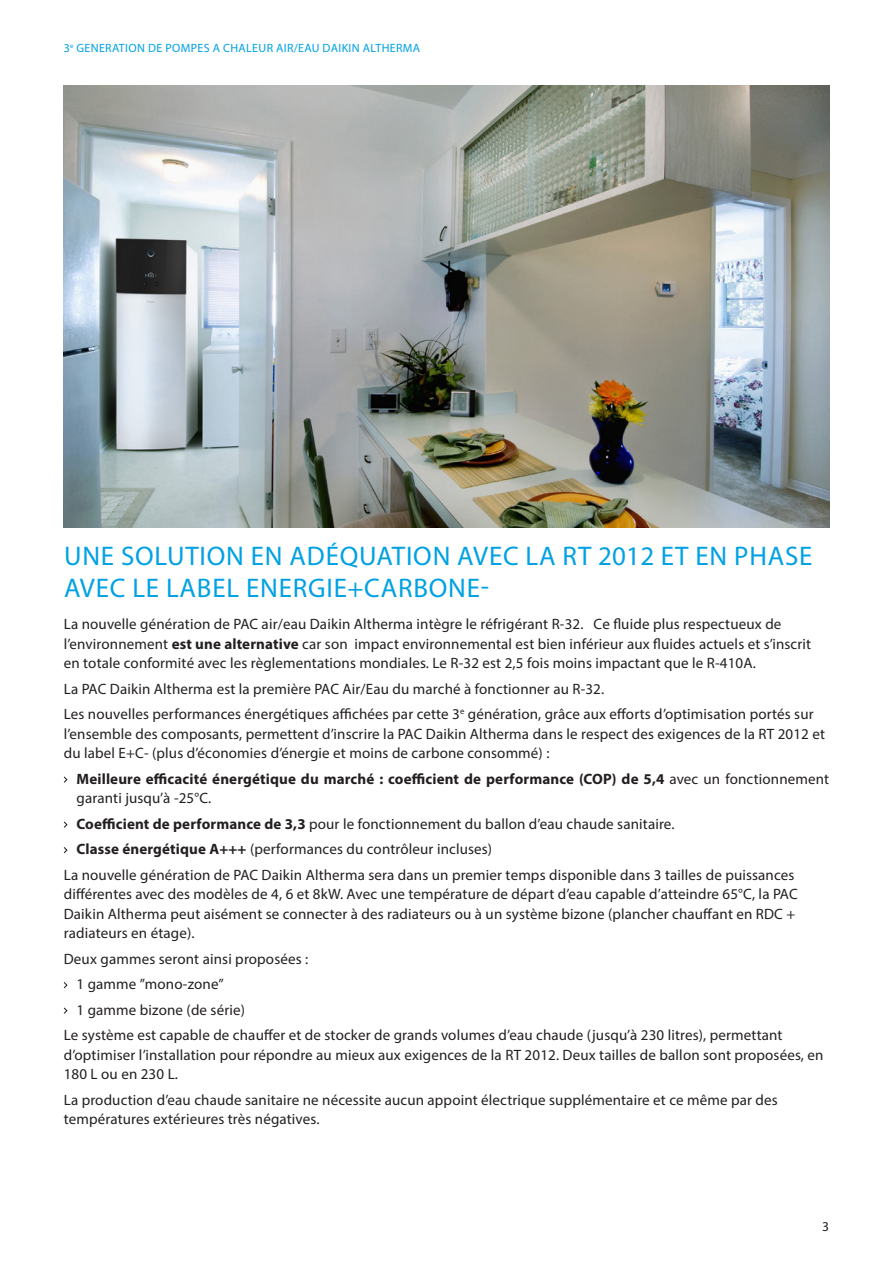
<style>
.page{position:relative;width:893px;height:1263px;background:#fff}
.page>*{position:absolute;margin:0;border:0;box-sizing:border-box;transform-origin:0 0}
.t1{font:27px/32.4px "Myriad Pro";letter-spacing:.03em;color:#00a1e3}
.Default{font:15px/19.5px "Myriad Pro";letter-spacing:.01em;color:#231f20}
.retrait{font:15px "Myriad Pro";letter-spacing:.01em;color:#231f20}
.retrait-2{font:700 15px/19.5px "Myriad Pro";letter-spacing:.01em;color:#231f20}
.t2{font:13.5px "Myriad Pro";color:#231f20}
.t3{font:12px "Myriad Pro";letter-spacing:.03em;color:#00a1e3}
.s1{font-weight:700}
.s2{font-weight:400}
</style>
<div class="page">
<svg style="left:63px;top:776px;width:5px;height:7px"></svg>
<svg style="left:63px;top:821px;width:5px;height:7px"></svg>
<svg style="left:63px;top:847px;width:5px;height:7px"></svg>
<svg style="left:63px;top:982px;width:5px;height:7px"></svg>
<svg style="left:63px;top:1007px;width:5px;height:7px"></svg>
<img style="left:64px;top:85px;width:765px;height:442px">
<p class="t3" style="left:64px;top:40px;width:358px">3<sup>e</sup> GENERATION DE POMPES A CHALEUR AIR/EAU DAIKIN ALTHERMA</p>
<p class="t1" style="left:64px;top:539px;width:750px">UNE SOLUTION EN ADÉQUATION AVEC LA RT 2012 ET EN PHASE<br>AVEC LE LABEL ENERGIE+CARBONE-</p>
<p class="Default" style="left:64px;top:614px;width:749px">La nouvelle génération de PAC air/eau Daikin Altherma intègre le réfrigérant R-32. Ce fluide plus respectueux de l’environnement <span class="s1">est une alternative</span> car son impact environnemental est bien inférieur aux fluides actuels et s’inscrit en totale conformité avec les règlementations mondiales. Le R-32 est 2,5 fois moins impactant que le R-410A.</p>
<p class="Default" style="left:64px;top:679px;width:542px">La PAC Daikin Altherma est la première PAC Air/Eau du marché à fonctionner au R-32.</p>
<p class="Default" style="left:64px;top:704px;width:763px">Les nouvelles performances énergétiques affichées par cette 3<sup>e</sup> génération, grâce aux efforts d’optimisation portés sur l’ensemble des composants, permettent d’inscrire la PAC Daikin Altherma dans le respect des exigences de la RT 2012 et du label E+C- (plus d’économies d’énergie et moins de carbone consommé) :</p>
<p class="retrait-2" style="left:77px;top:768px;width:754px">Meilleure efficacité énergétique du marché : coefficient de performance (COP) de 5,4 <span class="s2">avec un fonctionnement garanti jusqu’à -25°C.</span></p>
<p class="retrait" style="left:77px;top:814px;width:599px"><span class="s1">Coefficient de performance de 3,3</span> pour le fonctionnement du ballon d’eau chaude sanitaire.</p>
<p class="retrait" style="left:77px;top:840px;width:417px"><span class="s1">Classe énergétique A+++</span> (performances du contrôleur incluses)</p>
<p class="Default" style="left:64px;top:865px;width:735px">La nouvelle génération de PAC Daikin Altherma sera dans un premier temps disponible dans 3 tailles de puissances différentes avec des modèles de 4, 6 et 8kW. Avec une température de départ d’eau capable d’atteindre 65°C, la PAC Daikin Altherma peut aisément se connecter à des radiateurs ou à un système bizone (plancher chauffant en RDC + radiateurs en étage).</p>
<p class="Default" style="left:64px;top:949px;width:246px">Deux gammes seront ainsi proposées :</p>
<p class="retrait" style="left:77px;top:975px;width:149px">1 gamme ”mono-zone”</p>
<p class="retrait" style="left:77px;top:1000px;width:170px">1 gamme bizone (de série)</p>
<p class="Default" style="left:64px;top:1025px;width:761px">Le système est capable de chauffer et de stocker de grands volumes d’eau chaude (jusqu’à 230 litres), permettant d’optimiser l’installation pour répondre au mieux aux exigences de la RT 2012. Deux tailles de ballon sont proposées, en<br>180 L ou en 230 L.</p>
<p class="Default" style="left:64px;top:1090px;width:715px">La production d’eau chaude sanitaire ne nécessite aucun appoint électrique supplémentaire et ce même par des températures extérieures très négatives.</p>
<p class="t2" style="left:822px;top:1218px;width:8px">3</p>
</div>
